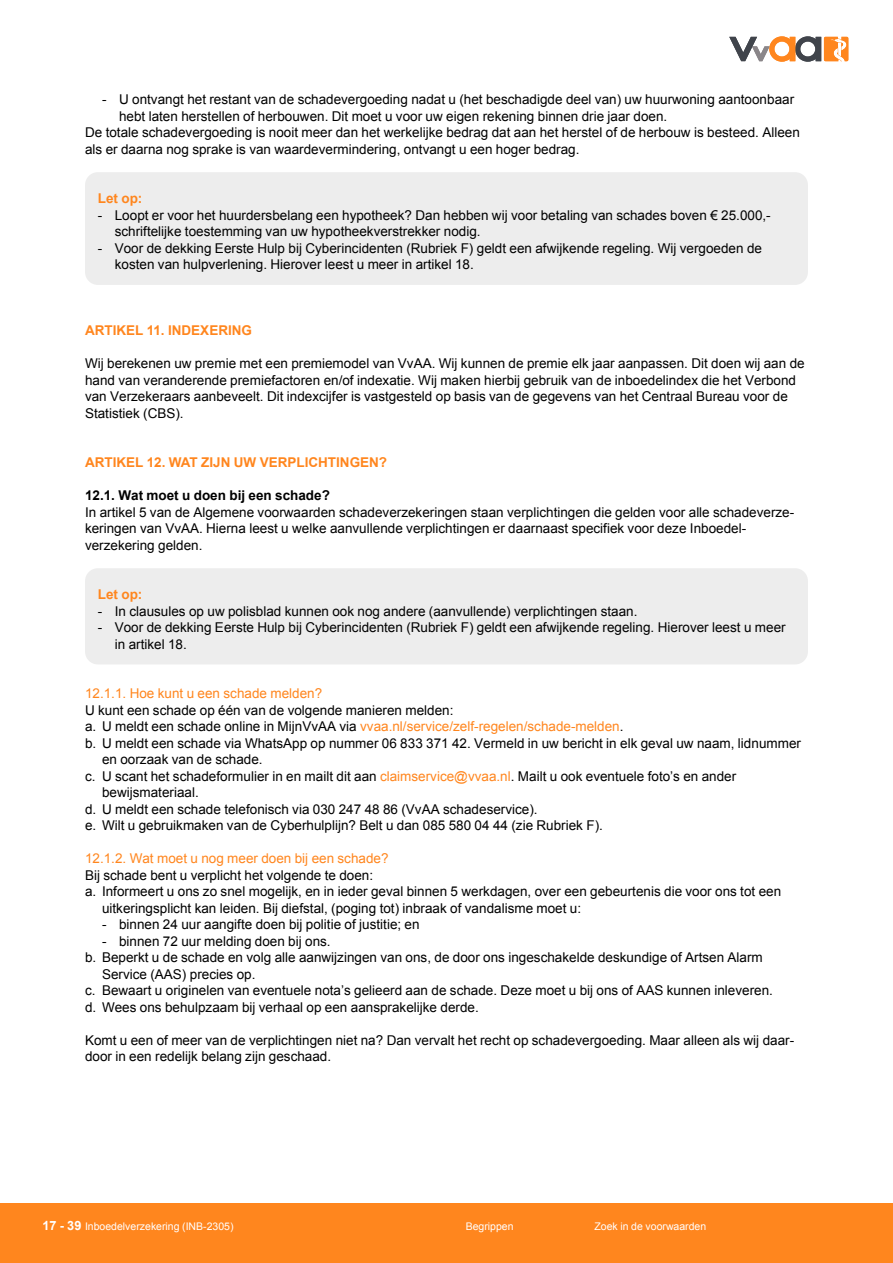
<style>
.page{position:relative;width:893px;height:1263px;background:#fff}
.page>*{position:absolute;margin:0;border:0;box-sizing:border-box;transform-origin:0 0}
.t1{font:13.5px/16.5px "Arial";color:#000}
.t2{font:13.5px "Arial";color:#ff861e}
.t3{font:700 13.5px "Arial";color:#ff861e}
.t4{font:700 13.5px "Arial";color:#000}
.t5{font:10.5px "Arial";color:#fff}
.s1{color:#000}
.s2{color:#ff861e}
.s3{font-weight:700;font-size:12.75px}
</style>
<div class="page">
<div style="left:0;top:1203px;width:893px;height:60px;background:#ff861e"></div>
<svg style="left:729px;top:36px;width:119px;height:26px"></svg>
<div style="left:85px;top:172px;width:723px;height:47px;background:#ededed;border-radius:13px"></div>
<div style="left:85px;top:189px;width:723px;height:63px;background:#ededed;border-radius:13px"></div>
<div style="left:85px;top:222px;width:723px;height:63px;background:#ededed;border-radius:13px"></div>
<div style="left:85px;top:568px;width:723px;height:47px;background:#ededed;border-radius:13px"></div>
<div style="left:85px;top:585px;width:723px;height:46px;background:#ededed;border-radius:13px"></div>
<div style="left:85px;top:601px;width:723px;height:63px;background:#ededed;border-radius:13px"></div>
<p class="t1" style="left:102px;top:91px;width:694px">- U ontvangt het restant van de schadevergoeding nadat u (het beschadigde deel van) uw huurwoning aantoonbaar</p>
<p class="t1" style="left:119px;top:108px;width:550px">hebt laten herstellen of herbouwen. Dit moet u voor uw eigen rekening binnen drie jaar doen.</p>
<p class="t1" style="left:85px;top:124px;width:716px">De totale schadevergoeding is nooit meer dan het werkelijke bedrag dat aan het herstel of de herbouw is besteed. Alleen</p>
<p class="t1" style="left:85px;top:141px;width:496px">als er daarna nog sprake is van waardevermindering, ontvangt u een hoger bedrag.</p>
<p class="t3" style="left:98px;top:190px;width:46px">Let op:</p>
<p class="t1" style="left:115px;top:207px;width:657px;text-indent:-17px">- Loopt er voor het huurdersbelang een hypotheek? Dan hebben wij voor betaling van schades boven € 25.000,- schriftelijke toestemming van uw hypotheekverstrekker nodig.</p>
<p class="t1" style="left:115px;top:240px;width:649px;text-indent:-17px">- Voor de dekking Eerste Hulp bij Cyberincidenten (Rubriek F) geldt een afwijkende regeling. Wij vergoeden de kosten van hulpverlening. Hierover leest u meer in artikel 18.</p>
<p class="t3" style="left:85px;top:322px;width:169px">ARTIKEL 11. INDEXERING</p>
<p class="t1" style="left:85px;top:355px;width:721px">Wij berekenen uw premie met een premiemodel van VvAA. Wij kunnen de premie elk jaar aanpassen. Dit doen wij aan de hand van veranderende premiefactoren en/of indexatie. Wij maken hierbij gebruik van de inboedelindex die het Verbond van Verzekeraars aanbeveelt. Dit indexcijfer is vastgesteld op basis van de gegevens van het Centraal Bureau voor de Statistiek (CBS).</p>
<p class="t3" style="left:85px;top:454px;width:304px">ARTIKEL 12. WAT ZIJN UW VERPLICHTINGEN?</p>
<p class="t4" style="left:85px;top:487px;width:246px">12.1. Wat moet u doen bij een schade?</p>
<p class="t1" style="left:85px;top:504px;width:711px">In artikel 5 van de Algemene voorwaarden schadeverzekeringen staan verplichtingen die gelden voor alle schadeverze&shy;keringen van VvAA. Hierna leest u welke aanvullende verplichtingen er daarnaast specifiek voor deze Inboedel&shy;verzekering gelden.</p>
<p class="t3" style="left:98px;top:586px;width:46px">Let op:</p>
<p class="t1" style="left:98px;top:603px;width:541px">- In clausules op uw polisblad kunnen ook nog andere (aanvullende) verplichtingen staan.</p>
<p class="t1" style="left:115px;top:619px;width:672px;text-indent:-17px">- Voor de dekking Eerste Hulp bij Cyberincidenten (Rubriek F) geldt een afwijkende regeling. Hierover leest u meer in artikel 18.</p>
<p class="t2" style="left:85px;top:685px;width:239px">12.1.1. Hoe kunt u een schade melden?</p>
<p class="t1" style="left:85px;top:702px;width:370px">U kunt een schade op één van de volgende manieren melden:</p>
<p class="t2" style="left:85px;top:718px;width:540px"><span class="s1">a. U meldt een schade online in MijnVvAA via</span> vvaa.nl/service/zelf-regelen/schade-melden<span class="s1">.</span></p>
<p class="t1" style="left:85px;top:735px;width:717px">b. U meldt een schade via WhatsApp op nummer 06 833 371 42. Vermeld in uw bericht in elk geval uw naam, lidnummer</p>
<p class="t1" style="left:102px;top:751px;width:162px">en oorzaak van de schade.</p>
<p class="t1" style="left:85px;top:768px;width:653px">c. U scant het schadeformulier in en mailt dit aan <span class="s2">claimservice@vvaa.nl</span>. Mailt u ook eventuele foto’s en ander</p>
<p class="t1" style="left:102px;top:784px;width:98px">bewijsmateriaal.</p>
<p class="t1" style="left:85px;top:801px;width:454px">d. U meldt een schade telefonisch via 030 247 48 86 (VvAA schadeservice).</p>
<p class="t1" style="left:85px;top:817px;width:519px">e. Wilt u gebruikmaken van de Cyberhulplijn? Belt u dan 085 580 04 44 (zie Rubriek F).</p>
<p class="t2" style="left:85px;top:850px;width:305px">12.1.2. Wat moet u nog meer doen bij een schade?</p>
<p class="t1" style="left:85px;top:867px;width:290px">Bij schade bent u verplicht het volgende te doen:</p>
<p class="t1" style="left:85px;top:883px;width:698px">a. Informeert u ons zo snel mogelijk, en in ieder geval binnen 5 werkdagen, over een gebeurtenis die voor ons tot een</p>
<p class="t1" style="left:102px;top:900px;width:481px">uitkeringsplicht kan leiden. Bij diefstal, (poging tot) inbraak of vandalisme moet u:</p>
<p class="t1" style="left:102px;top:916px;width:319px">- binnen 24 uur aangifte doen bij politie of justitie; en</p>
<p class="t1" style="left:102px;top:933px;width:230px">- binnen 72 uur melding doen bij ons.</p>
<p class="t1" style="left:85px;top:949px;width:679px">b. Beperkt u de schade en volg alle aanwijzingen van ons, de door ons ingeschakelde deskundige of Artsen Alarm</p>
<p class="t1" style="left:102px;top:966px;width:155px">Service (AAS) precies op.</p>
<p class="t1" style="left:85px;top:982px;width:689px">c. Bewaart u originelen van eventuele nota’s gelieerd aan de schade. Deze moet u bij ons of AAS kunnen inleveren.</p>
<p class="t1" style="left:85px;top:999px;width:395px">d. Wees ons behulpzaam bij verhaal op een aansprakelijke derde.</p>
<p class="t1" style="left:85px;top:1032px;width:711px">Komt u een of meer van de verplichtingen niet na? Dan vervalt het recht op schadevergoeding. Maar alleen als wij daar&shy;door in een redelijk belang zijn geschaad.</p>
<p class="t5" style="left:43px;top:1220px;width:193px"><span class="s3">17 - 39</span> Inboedelverzekering (INB-2305)</p>
<p class="t5" style="left:466px;top:1220px;width:49px">Begrippen</p>
<p class="t5" style="left:594px;top:1220px;width:113px">Zoek in de voorwaarden</p>
</div>
